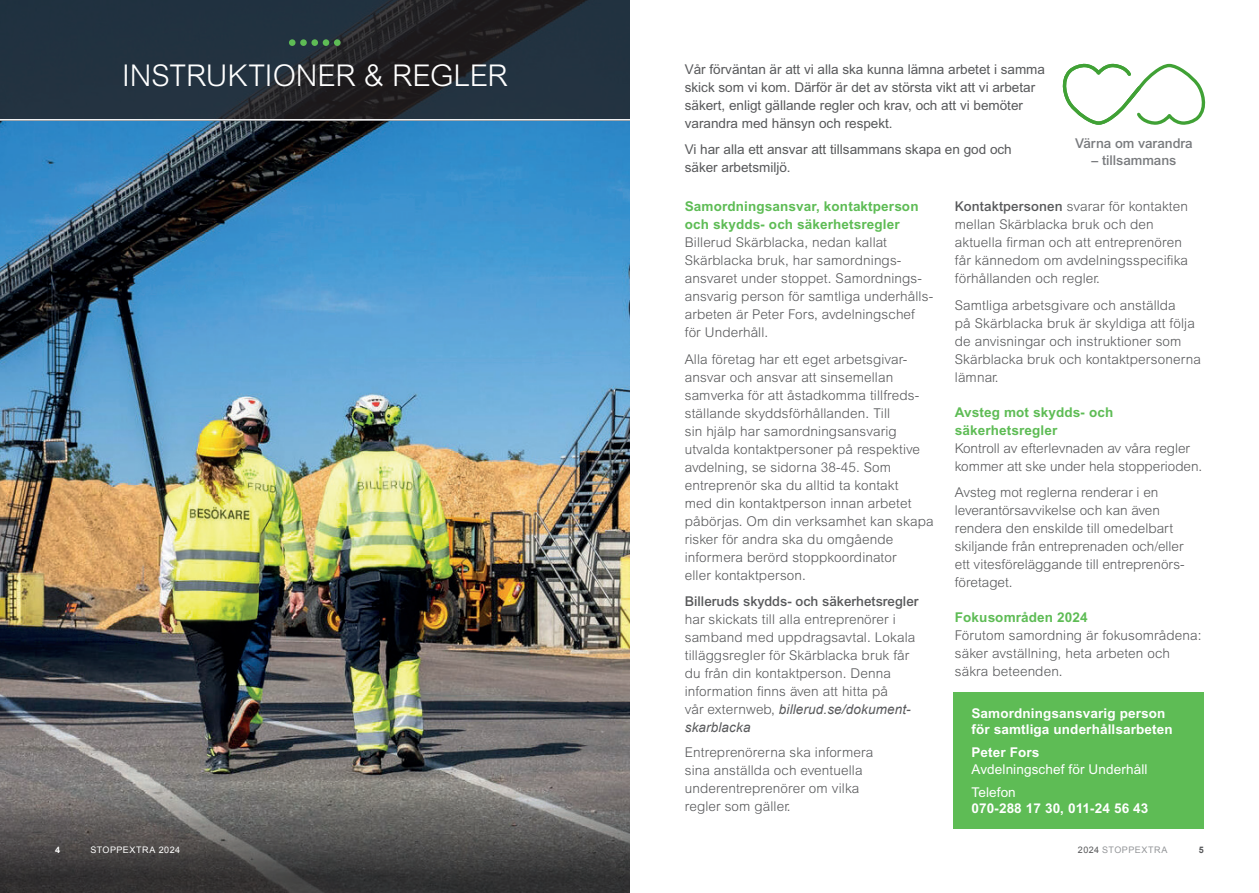
<style>
.page{position:relative;width:1259px;height:893px;background:#fff}
.page>*{position:absolute;margin:0;border:0;box-sizing:border-box;transform-origin:0 0}
.Header_1{font:300 30px "Arial MT Std";letter-spacing:-.01em;color:#fff}
.t1{font:300 13.5px/18px "Arial MT Std";letter-spacing:.01em;color:#57585a}
.t2{font:13.5px/18px "Arial MT Std";color:#57585a}
.t3{font:700 13.5px/18px "Arial MT Std";letter-spacing:.01em;color:#5ebc55}
.t4{font:700 13.5px/16.5px "Arial MT Std";letter-spacing:.01em;color:#fff}
.t5{font:13.5px/16.5px "Arial MT Std";letter-spacing:.01em;color:#fff}
.t6{font:500 13.5px "Arial MT Std";color:#787a7d}
.t7{font:9px "Arial";letter-spacing:.055em;color:#939598}
.t8{font:9px "Arial";letter-spacing:.055em;color:#fff}
.t9{font:700 9px "Arial";color:#57585a}
.Ingress{font:700 9px "Arial";color:#fff}
.s1{font-weight:500}
.s2{font-family:"Arial";font-weight:400;font-style:italic}
.s3{font-weight:700}
.s4{font-weight:400}
.s5{color:#57585a}
</style>
<div class="page">
<img style="left:0;top:121px;width:629px;height:653px">
<svg style="left:0;top:774px;width:629px;height:119px;background:#5d5c5a"></svg>
<svg style="left:0;top:0;width:629px;height:119px;background:#222c37"></svg>
<div style="left:289px;top:39px;width:6px;height:7px;background:#5ebc55;border-radius:50%"></div>
<div style="left:300px;top:39px;width:7px;height:7px;background:#5ebc55;border-radius:50%"></div>
<div style="left:311px;top:39px;width:7px;height:7px;background:#5ebc55;border-radius:50%"></div>
<div style="left:323px;top:39px;width:6px;height:7px;background:#5ebc55;border-radius:50%"></div>
<div style="left:334px;top:39px;width:6px;height:7px;background:#5ebc55;border-radius:50%"></div>
<div style="left:952px;top:692px;width:251px;height:137px;background:#5ebc55"></div>
<svg style="left:1062px;top:64px;width:143px;height:61px"></svg>
<p class="Header_1" style="left:122px;top:58px;width:387px">INSTRUKTIONER &amp; REGLER</p>
<p class="Ingress" style="left:55px;top:844px;width:7px">4</p>
<p class="t8" style="left:90px;top:844px;width:91px">STOPPEXTRA 2024</p>
<p class="t2" style="left:685px;top:60px;width:362px">Vår förväntan är att vi alla ska kunna lämna arbetet i samma skick som vi kom. Därför är det av största vikt att vi arbetar säkert, enligt gällande regler och krav, och att vi bemöter varandra med hänsyn och respekt.</p>
<p class="t2" style="left:685px;top:140px;width:328px">Vi har alla ett ansvar att tillsammans skapa en god och säker arbetsmiljö.</p>
<p class="t3" style="left:685px;top:197px;width:235px">Samordningsansvar, kontaktperson och skydds- och säkerhetsregler</p>
<p class="t1" style="left:685px;top:234px;width:250px">Billerud Skärblacka, nedan kallat Skärblacka bruk, har samordnings&shy;ansvaret under stoppet. Samordnings&shy;ansvarig person för samtliga underhålls&shy;arbeten är Peter Fors, avdelningschef för Underhåll.</p>
<p class="t1" style="left:685px;top:350px;width:250px">Alla företag har ett eget arbetsgivar&shy;ansvar och ansvar att sinsemellan samverka för att åstadkomma tillfreds&shy;ställande skyddsförhållanden. Till<br>sin hjälp har samordningsansvarig utvalda kontaktpersoner på respektive avdelning, se sidorna 38-45. Som entreprenör ska du alltid ta kontakt<br>med din kontaktperson innan arbetet påbörjas. Om din verksamhet kan skapa risker för andra ska du omgående informera berörd stoppkoordinator<br>eller kontaktperson.</p>
<p class="t1" style="left:685px;top:593px;width:235px"><span class="s1">Billeruds skydds- och säkerhetsregler </span>har skickats till alla entreprenörer i samband med uppdragsavtal. Lokala tilläggsregler för Skärblacka bruk får du från din kontaktperson. Denna information finns även att hitta på<br>vår externweb, <span class="s2">billerud.se/dokument&shy;skarblacka</span></p>
<p class="t1" style="left:685px;top:743px;width:190px">Entreprenörerna ska informera sina anställda och eventuella underentreprenörer om vilka regler som gäller.</p>
<p class="t6" style="left:1075px;top:136px;width:119px">Värna om varandra</p>
<p class="t6" style="left:1091px;top:152px;width:86px">– tillsammans</p>
<p class="t1" style="left:955px;top:198px;width:235px"><span class="s1">Kontaktpersonen</span> svarar för kontakten mellan Skärblacka bruk och den aktuella firman och att entreprenören får kännedom om avdelningsspecifika förhållanden och regler.</p>
<p class="t1" style="left:955px;top:296px;width:248px">Samtliga arbetsgivare och anställda<br>på Skärblacka bruk är skyldiga att följa de anvisningar och instruktioner som<br>Skärblacka bruk och kontaktpersonerna lämnar.</p>
<p class="t3" style="left:955px;top:403px;width:160px">Avsteg mot skydds- och säkerhetsregler</p>
<p class="t1" style="left:955px;top:439px;width:249px">Kontroll av efterlevnaden av våra regler kommer att ske under hela stopperioden.</p>
<p class="t1" style="left:955px;top:484px;width:231px">Avsteg mot reglerna renderar i en leverantörsavvikelse och kan även rendera den enskilde till omedelbart skiljande från entreprenaden och/eller ett vitesföreläggande till entreprenörs&shy;företaget.</p>
<p class="t3" style="left:955px;top:608px;width:134px">Fokusområden 2024</p>
<p class="t1" style="left:955px;top:627px;width:248px">Förutom samordning är fokusområdena: säker avställning, heta arbeten och säkra beteenden.</p>
<p class="t4" style="left:971px;top:705px;width:203px">Samordningsansvarig person för samtliga underhållsarbeten</p>
<p class="t5" style="left:971px;top:744px;width:177px"><span class="s3">Peter Fors<br></span>Avdelningschef för Underhåll</p>
<p class="t4" style="left:971px;top:783px;width:178px"><span class="s4">Telefon<br></span>070-288 17 30, 011-24 56 43</p>
<p class="t7" style="left:1078px;top:844px;width:91px"><span class="s5">2024</span> STOPPEXTRA</p>
<p class="t9" style="left:1198px;top:844px;width:7px">5</p>
</div>
